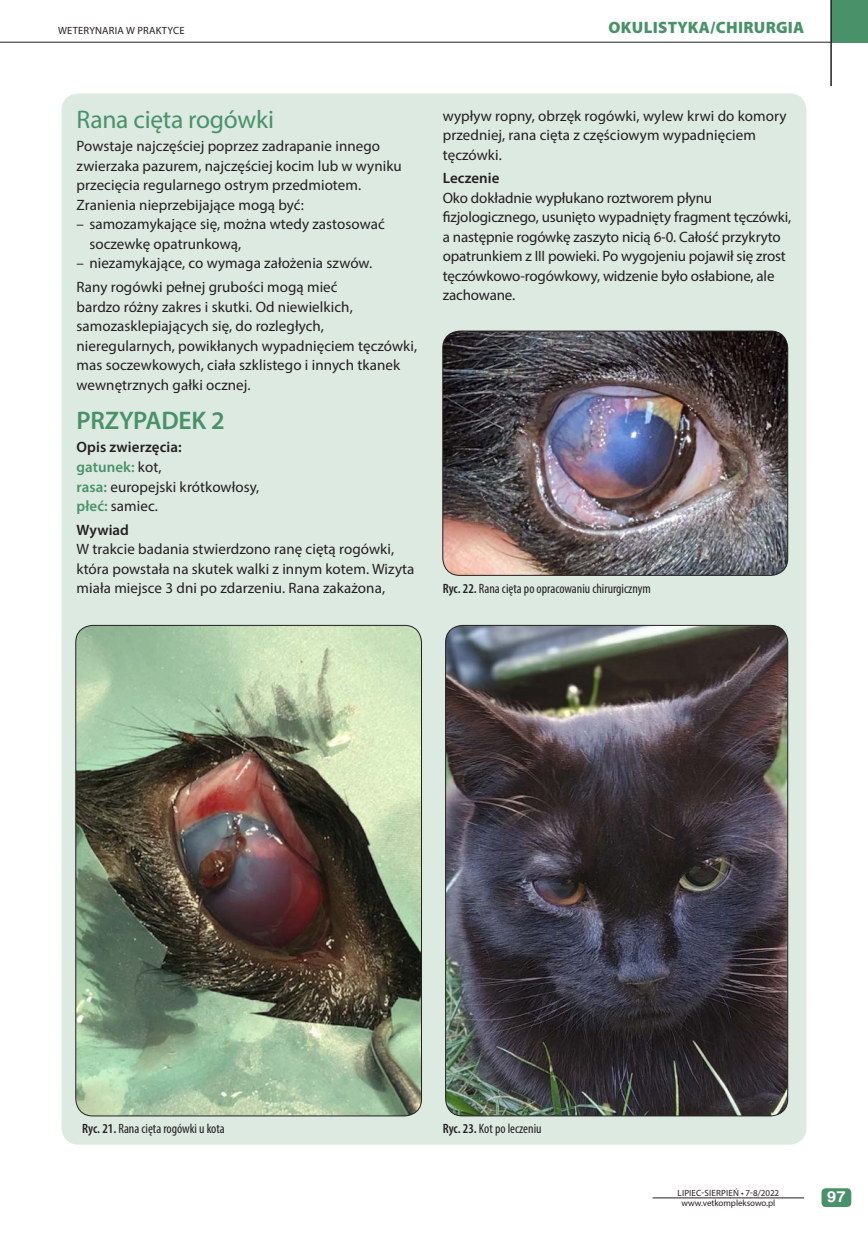
<style>
.page{position:relative;width:868px;height:1234px;background:#fff}
.page>*{position:absolute;margin:0;border:0;box-sizing:border-box;transform-origin:0 0}
.t1{font:25.5px "Myriad Pro";letter-spacing:-.01em;color:#499269}
.t2{font:600 25.5px "Myriad Pro";letter-spacing:-.01em;color:#499269}
.t3{font:900 16.5px "Myriad Pro";letter-spacing:.02em;color:#499269}
.t4{font:15px/19.5px "Myriad Pro";letter-spacing:.005em;color:#231f20}
.t5{font:600 15px "Myriad Pro";letter-spacing:.005em;color:#231f20}
.t6{font:700 15px "Nimbus San LCE";color:#fff;scale:1.1 1}
.t7{font:condensed 13.5px "Myriad Pro";color:#231f20}
.t8{font:10.5px "Myriad Pro";letter-spacing:.02em;color:#231f20}
.t9{font:9px "Myriad Pro";letter-spacing:.02em;color:#231f20}
.t10{font:9px "Myriad Pro";color:#231f20}
.s1{font-weight:600}
.s2{font-weight:600;color:#499269}
</style>
<div class="page">
<div style="left:831px;top:0;width:36px;height:42px;background:#499269"></div>
<hr style="left:830px;top:0;width:1px;height:86px;background:#231f20">
<hr style="left:0;top:42px;width:830px;height:1px;background:#231f20">
<div style="left:821px;top:1187px;width:30px;height:19px;background:#499269;border-radius:4px"></div>
<hr style="left:652px;top:1197px;width:151px;height:1px;background:#231f20">
<div style="left:61px;top:93px;width:745px;height:1051px;background:#ddeae1;border-radius:17px"></div>
<img style="left:76px;top:625px;width:345px;height:490px">
<img style="left:442px;top:332px;width:345px;height:243px">
<div style="left:442px;top:330px;width:346px;height:245px;border:1px solid #231f20;border-radius:17px"></div>
<img style="left:445px;top:625px;width:342px;height:490px">
<p class="t8" style="left:58px;top:24px;width:128px">WETERYNARIA W PRAKTYCE</p>
<p class="t3" style="left:608px;top:17px;width:197px">OKULISTYKA/CHIRURGIA</p>
<h1 class="t1" style="left:77px;top:103px;width:199px">Rana cięta rogówki</h1>
<p class="t4" style="left:77px;top:136px;width:327px">Powstaje najczęściej poprzez zadrapanie innego zwierzaka pazurem, najczęściej kocim lub w wyniku przecięcia regularnego ostrym przedmiotem.<br>Zranienia nieprzebijające mogą być:</p>
<p class="t4" style="left:89px;top:214px;width:297px;text-indent:-13px">– samozamykające się, można wtedy zastosować soczewkę opatrunkową,</p>
<p class="t4" style="left:77px;top:251px;width:297px;line-height:23.7px">– niezamykające, co wymaga założenia szwów.<br>Rany rogówki pełnej grubości mogą mieć</p>
<p class="t4" style="left:77px;top:297px;width:342px">bardzo różny zakres i skutki. Od niewielkich, samozasklepiających się, do rozległych, nieregularnych, powikłanych wypadnięciem tęczówki, mas soczewkowych, ciała szklistego i innych tkanek wewnętrznych gałki ocznej.</p>
<h1 class="t2" style="left:77px;top:404px;width:150px">PRZYPADEK 2</h1>
<p class="t4" style="left:77px;top:437px;width:184px"><span class="s1">Opis zwierzęcia:<br></span><span class="s2">gatunek:</span> kot,<br><span class="s2">rasa:</span> europejski krótkowłosy, <span class="s2">płeć:</span> samiec.</p>
<p class="t5" style="left:77px;top:520px;width:54px">Wywiad</p>
<p class="t4" style="left:77px;top:539px;width:339px">W trakcie badania stwierdzono ranę ciętą rogówki, która powstała na skutek walki z innym kotem. Wizyta miała miejsce 3 dni po zdarzeniu. Rana zakażona,</p>
<p class="t4" style="left:442px;top:105px;width:345px">wypływ ropny, obrzęk rogówki, wylew krwi do komory przedniej, rana cięta z częściowym wypadnięciem tęczówki.</p>
<p class="t5" style="left:442px;top:169px;width:58px">Leczenie</p>
<p class="t4" style="left:442px;top:188px;width:350px">Oko dokładnie wypłukano roztworem płynu fizjologicznego, usunięto wypadnięty fragment tęczówki, a następnie rogówkę zaszyto nicią 6-0. Całość przykryto opatrunkiem z III powieki. Po wygojeniu pojawił się zrost tęczówkowo-rogówkowy, widzenie było osłabione, ale zachowane.</p>
<p class="t7" style="left:442px;top:580px;width:209px"><span class="s1">Ryc. 22.</span> Rana cięta po opracowaniu chirurgicznym</p>
<p class="t7" style="left:82px;top:1120px;width:144px"><span class="s1">Ryc. 21.</span> Rana cięta rogówki u kota</p>
<p class="t7" style="left:442px;top:1120px;width:100px"><span class="s1">Ryc. 23.</span> Kot po leczeniu</p>
<p class="t9" style="left:677px;top:1186px;width:103px">LIPIEC-SIERPIEŃ • 7-8/2022</p>
<p class="t10" style="left:681px;top:1197px;width:95px">www.vetkompleksowo.pl</p>
<p class="t6" style="left:827px;top:1187px;width:18px">97</p>
</div>
